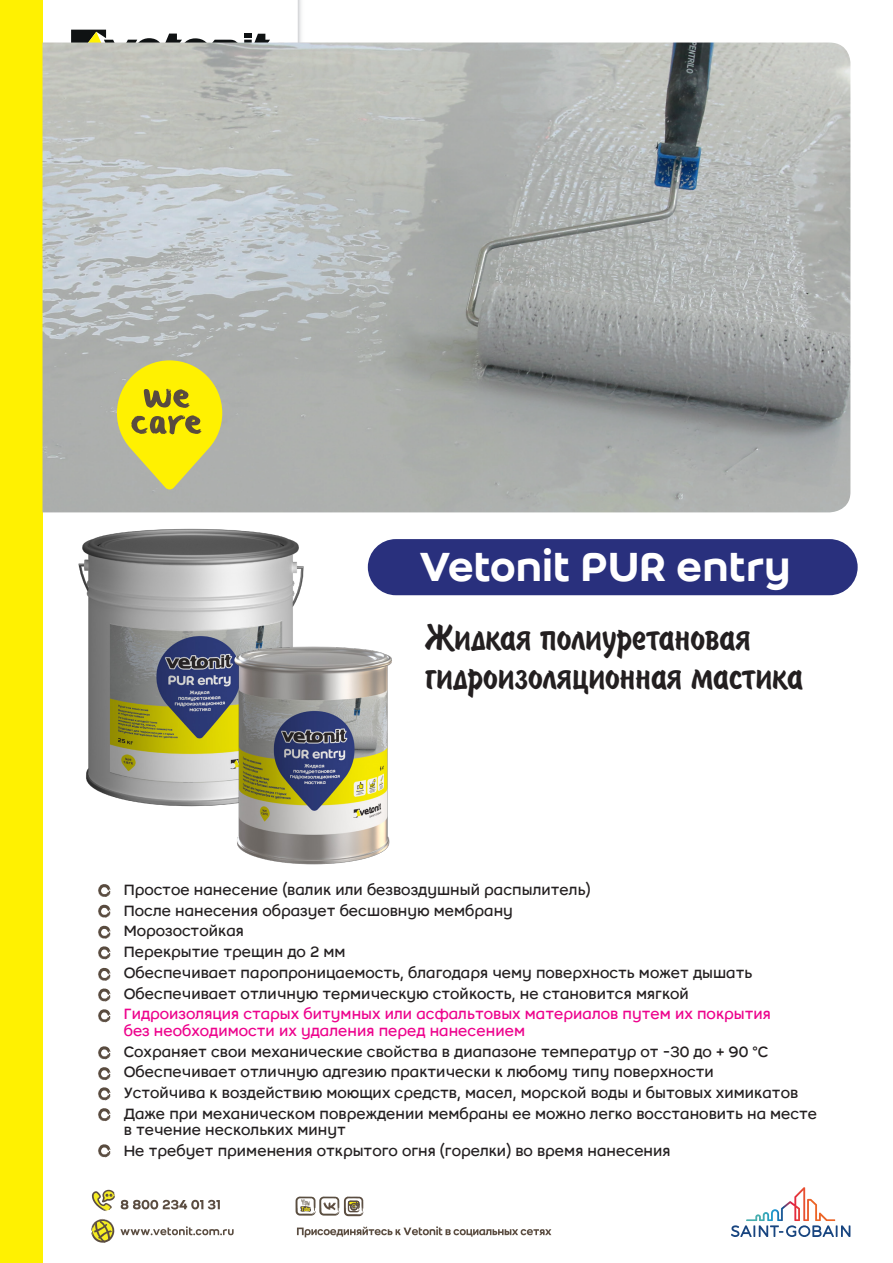
<style>
.page{position:relative;width:893px;height:1263px;background:#fff}
.page>*{position:absolute;margin:0;border:0;box-sizing:border-box;transform-origin:0 0}
.t1{font:500 45px "Weber";color:#fff}
.тип_продукта{font:39px "SPSL Brush";color:#231f20}
.Свойства{font:16.5px/16.5px "Weber";color:#231f20}
.Свойства-2{font:16.5px/16.5px "Weber";color:#ed028c}
</style>
<div class="page">
<svg style="left:43px;top:0;width:255px;height:43px"></svg>
<div style="left:0;top:1px;width:43px;height:1262px;background:#fff101"></div>
<svg style="left:92px;top:1190px;width:23px;height:21px"></svg>
<svg style="left:91px;top:1219px;width:23px;height:23px"></svg>
<svg style="left:731px;top:1187px;width:119px;height:50px"></svg>
<svg style="left:121px;top:1200px;width:99px;height:9px"></svg>
<svg style="left:120px;top:1226px;width:114px;height:9px"></svg>
<svg style="left:297px;top:1226px;width:254px;height:11px"></svg>
<svg style="left:296px;top:1196px;width:67px;height:20px"></svg>
<img style="left:43px;top:43px;width:807px;height:469px">
<svg style="left:117px;top:360px;width:105px;height:129px;background:#d7ce3a"></svg>
<div style="left:368px;top:539px;width:490px;height:56px;background:#29307d;border-radius:28px"></div>
<img style="left:78px;top:528px;width:226px;height:279px">
<img style="left:223px;top:646px;width:169px;height:219px">
<svg style="left:98px;top:1144px;width:12px;height:13px"></svg>
<svg style="left:98px;top:1108px;width:12px;height:13px"></svg>
<svg style="left:98px;top:1087px;width:12px;height:13px"></svg>
<svg style="left:98px;top:1067px;width:12px;height:13px"></svg>
<svg style="left:98px;top:1046px;width:12px;height:13px"></svg>
<svg style="left:98px;top:1009px;width:12px;height:13px"></svg>
<svg style="left:98px;top:988px;width:12px;height:13px"></svg>
<svg style="left:98px;top:967px;width:12px;height:14px"></svg>
<svg style="left:98px;top:946px;width:12px;height:13px"></svg>
<svg style="left:98px;top:925px;width:12px;height:14px"></svg>
<svg style="left:98px;top:904px;width:12px;height:14px"></svg>
<svg style="left:98px;top:884px;width:12px;height:13px"></svg>
<p class="t1" style="left:419px;top:540px;width:373px">Vetonit PUR entry</p>
<p class="тип_продукта" style="left:425px;top:618px;width:327px">Жидкая полиуретановая</p>
<p class="тип_продукта" style="left:425px;top:657px;width:379px">гидроизоляционная мастика</p>
<p class="Свойства" style="left:124px;top:881px;width:468px">Простое нанесение (валик или безвоздушный распылитель)</p>
<p class="Свойства" style="left:124px;top:902px;width:391px">После нанесения образует бесшовную мембрану</p>
<p class="Свойства" style="left:124px;top:923px;width:122px">Морозостойкая</p>
<p class="Свойства" style="left:124px;top:943px;width:223px">Перекрытие трещин до 2 мм</p>
<p class="Свойства" style="left:124px;top:964px;width:630px">Обеспечивает паропроницаемость, благодаря чему поверхность может дышать</p>
<p class="Свойства" style="left:124px;top:985px;width:567px">Обеспечивает отличную термическую стойкость, не становится мягкой</p>
<p class="Свойства-2" style="left:124px;top:1006px;width:649px">Гидроизоляция старых битумных или асфальтовых материалов путем их покрытия без необходимости их удаления перед нанесением</p>
<p class="Свойства" style="left:124px;top:1043px;width:646px">Сохраняет свои механические свойства в диапазоне температур от -30 до + 90 °C</p>
<p class="Свойства" style="left:124px;top:1064px;width:592px">Обеспечивает отличную адгезию практически к любому типу поверхности</p>
<p class="Свойства" style="left:124px;top:1084px;width:676px">Устойчива к воздействию моющих средств, масел, морской воды и бытовых химикатов</p>
<p class="Свойства" style="left:124px;top:1105px;width:695px">Даже при механическом повреждении мембраны ее можно легко восстановить на месте в течение нескольких минут</p>
<p class="Свойства" style="left:124px;top:1142px;width:548px">Не требует применения открытого огня (горелки) во время нанесения</p>
</div>
